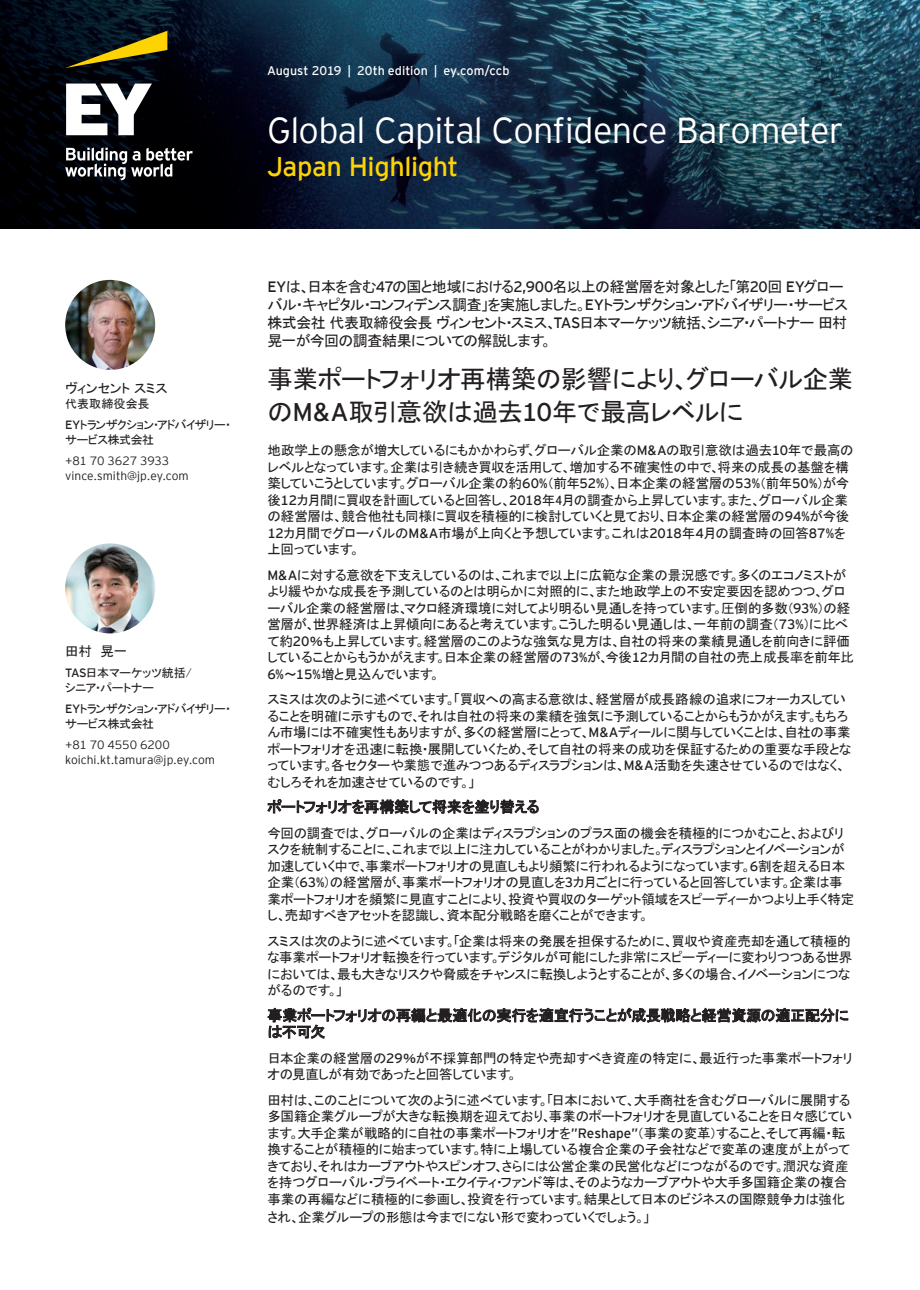
<style>
.page{position:relative;width:920px;height:1290px;background:#fff}
.page>*{position:absolute;margin:0;border:0;box-sizing:border-box;transform-origin:0 0}
.t1{font:300 36px "EY Interstate";letter-spacing:-.02em;color:#fff}
.t2{font:27px "EY Interstate";letter-spacing:-.015em;color:#fed304}
.t3{font:25.5px/33px "MS P Gothic";letter-spacing:-.02em;color:#231f20}
.t4{font:15px/18px "MS P Gothic";letter-spacing:-.03em;color:#231f20}
.t5{font:13.5px/16.5px "MS P Gothic";letter-spacing:-.015em;color:#231f20}
.t6{font:12.45px "EY Interstate";color:#fff}
.t7{font:300 12px/15px "EY Interstate";color:#231f20}
.t8{font:12px/21px "MS P Gothic";letter-spacing:-.04em;color:#231f20}
.t9{font:12px/15px "MS P Gothic";color:#231f20}
.s1{font-family:"EY Interstate"}
</style>
<div class="page">
<img style="left:65px;top:280px;width:90px;height:90px;border-radius:45px">
<img style="left:65px;top:543px;width:90px;height:90px;border-radius:45px">
<svg style="left:626px;top:228px;width:294px;height:1px"></svg>
<img style="left:0;top:0;width:920px;height:228px">
<img style="left:0;top:228px;width:626px;height:1px">
<svg style="left:267px;top:799px;width:272px;height:15px"></svg>
<svg style="left:268px;top:1008px;width:580px;height:31px"></svg>
<svg style="left:65px;top:31px;width:102px;height:37px;background:#444115"></svg>
<svg style="left:65px;top:84px;width:128px;height:96px"></svg>
<p class="t6" style="left:267px;top:62px;width:244px">August 2019 | 20th edition | ey.com/ccb</p>
<h1 class="t1" style="left:267px;top:105px;width:578px">Global Capital Confidence Barometer</h1>
<h2 class="t2" style="left:267px;top:148px;width:193px">Japan Highlight</h2>
<p class="t5" style="left:65px;top:379px;width:104px">ヴィンセント スミス</p>
<p class="t8" style="left:65px;top:393px;width:167px">代表取締役会長<br><span class="s1">EY</span>トランザクション・アドバイザリー・</p>
<p class="t8" style="left:65px;top:429px;width:91px">サービス株式会社</p>
<p class="t7" style="left:65px;top:452px;width:125px">+81 70 3627 3933 vince.smith@jp.ey.com</p>
<p class="t5" style="left:65px;top:643px;width:64px">田村　晃一</p>
<p class="t9" style="left:65px;top:665px;width:128px"><span class="s1">TAS</span>日本マーケッツ統括/シニア・パートナー</p>
<p class="t8" style="left:65px;top:701px;width:167px;line-height:15px"><span class="s1">EY</span>トランザクション・アドバイザリー・サービス株式会社</p>
<p class="t7" style="left:65px;top:737px;width:151px">+81 70 4550 6200 koichi.kt.tamura@jp.ey.com</p>
<p class="t4" style="left:267px;top:277px;width:582px"><span class="s1">EY</span>は、日本を含む<span class="s1">47</span>の国と地域における<span class="s1">2,900</span>名以上の経営層を対象とした「第<span class="s1">20</span>回 <span class="s1">EY</span>グローバル・キャピタル・コンフィデンス調査」を実施しました。<span class="s1">EY</span>トランザクション・アドバイザリー・サービス株式会社 代表取締役会長 ヴィンセント・スミス、<span class="s1">TAS</span>日本マーケッツ統括、シニア・パートナー 田村晃一が今回の調査結果についての解説します。</p>
<h3 class="t3" style="left:267px;top:362px;width:587px">事業ポートフォリオ再構築の影響により、グローバル企業の<span class="s1">M&amp;A</span>取引意欲は過去<span class="s1">10</span>年で最高レベルに</h3>
<p class="t5" style="left:267px;top:442px;width:588px">地政学上の懸念が増大しているにもかかわらず、グローバル企業の<span class="s1">M&amp;A</span>の取引意欲は過去<span class="s1">10</span>年で最高のレベルとなっています。企業は引き続き買収を活用して、増加する不確実性の中で、将来の成長の基盤を構築していこうとしています。グローバル企業の約<span class="s1">60%</span>（前年<span class="s1">52%</span>）、日本企業の経営層の<span class="s1">53%</span>（前年<span class="s1">50%</span>）が今後<span class="s1">12</span>カ月間に買収を計画していると回答し、<span class="s1">2018</span>年4月の調査から上昇しています。また、グローバル企業の経営層は、競合他社も同様に買収を積極的に検討していくと見ており、日本企業の経営層の<span class="s1">94%</span>が今後<span class="s1">12</span>カ月間でグローバルの<span class="s1">M&amp;A</span>市場が上向くと予想しています。これは<span class="s1">2018</span>年<span class="s1">4</span>月の調査時の回答<span class="s1">87%</span>を上回っています。</p>
<p class="t5" style="left:267px;top:566px;width:588px"><span class="s1">M&amp;A</span>に対する意欲を下支えしているのは、これまで以上に広範な企業の景況感です。多くのエコノミストがより緩やかな成長を予測しているのとは明らかに対照的に、また地政学上の不安定要因を認めつつ、グローバル企業の経営層は、マクロ経済環境に対してより明るい見通しを持っています。圧倒的多数（<span class="s1">93%</span>）の経営層が、世界経済は上昇傾向にあると考えています。こうした明るい見通しは、一年前の調査（<span class="s1">73%</span>）に比べて約<span class="s1">20</span>％も上昇しています。経営層のこのような強気な見方は、自社の将来の業績見通しを前向きに評価していることからもうかがえます。日本企業の経営層の<span class="s1">73%</span>が、今後<span class="s1">12</span>カ月間の自社の売上成長率を前年比<span class="s1">6%</span>～<span class="s1">15%</span>増と見込んでいます。</p>
<p class="t5" style="left:267px;top:691px;width:586px">スミスは次のように述べています。「買収への高まる意欲は、経営層が成長路線の追求にフォーカスしていることを明確に示すもので、それは自社の将来の業績を強気に予測していることからもうかがえます。もちろん市場には不確実性もありますが、多くの経営層にとって、<span class="s1">M&amp;A</span>ディールに関与していくことは、自社の事業ポートフォリオを迅速に転換・展開していくため、そして自社の将来の成功を保証するための重要な手段となっています。各セクターや業態で進みつつあるディスラプションは、<span class="s1">M&amp;A</span>活動を失速させているのではなく、むしろそれを加速させているのです。」</p>
<p class="t4" style="left:267px;top:798px;width:274px">ポートフォリオを再構築して将来を塗り替える</p>
<p class="t5" style="left:267px;top:824px;width:588px">今回の調査では、グローバルの企業はディスラプションのプラス面の機会を積極的につかむこと、およびリスクを統制することに、これまで以上に注力していることがわかりました。ディスラプションとイノベーションが加速していく中で、事業ポートフォリオの見直しもより頻繁に行われるようになっています。<span class="s1">6</span>割を超える日本企業（<span class="s1">63%</span>）の経営層が、事業ポートフォリオの見直しを<span class="s1">3</span>カ月ごとに行っていると回答しています。企業は事業ポートフォリオを頻繁に見直すことにより、投資や買収のターゲット領域をスピーディーかつより上手く特定し、売却すべきアセットを認識し、資本配分戦略を磨くことができます。</p>
<p class="t5" style="left:267px;top:932px;width:586px">スミスは次のように述べています。「企業は将来の発展を担保するために、買収や資産売却を通して積極的な事業ポートフォリオ転換を行っています。デジタルが可能にした非常にスピーディーに変わりつつある世界においては、最も大きなリスクや脅威をチャンスに転換しようとすることが、多くの場合、イノベーションにつながるのです。」</p>
<p class="t4" style="left:267px;top:1007px;width:583px;line-height:16.5px">事業ポートフォリオの再編と最適化の実行を適宜行うことが成長戦略と経営資源の適正配分には不可欠</p>
<p class="t5" style="left:267px;top:1049px;width:587px">日本企業の経営層の<span class="s1">29</span>％が不採算部門の特定や売却すべき資産の特定に、最近行った事業ポートフォリオの見直しが有効であったと回答しています。</p>
<p class="t5" style="left:267px;top:1091px;width:586px">田村は、このことについて次のように述べています。「日本において、大手商社を含むグローバルに展開する多国籍企業グループが大きな転換期を迎えており、事業のポートフォリオを見直していることを日々感じています。大手企業が戦略的に自社の事業ポートフォリオを<span class="s1">”Reshape”</span>（事業の変革）すること、そして再編・転換することが積極的に始まっています。特に上場している複合企業の子会社などで変革の速度が上がってきており、それはカーブアウトやスピンオフ、さらには公営企業の民営化などにつながるのです。潤沢な資産を持つグローバル・プライベート・エクイティ・ファンド等は、そのようなカーブアウトや大手多国籍企業の複合事業の再編などに積極的に参画し、投資を行っています。結果として日本のビジネスの国際競争力は強化</p>
<p class="t5" style="left:267px;top:1208px;width:384px">され、企業グループの形態は今までにない形で変わっていくでしょう。」</p>
</div>
